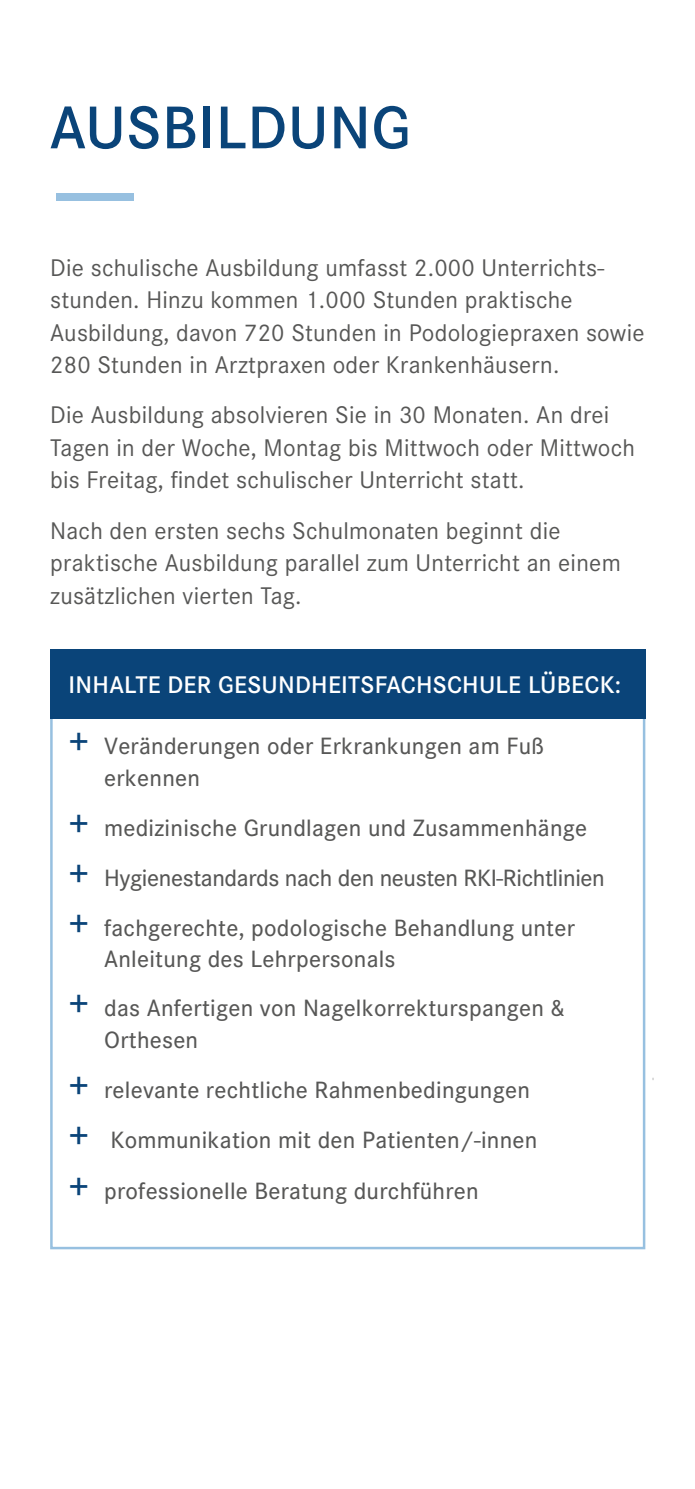
<style>
.page{position:relative;width:695px;height:1489px;background:#fff}
.page>*{position:absolute;margin:0;border:0;box-sizing:border-box;transform-origin:0 0}
.t1{font:600 62.5px "Corporate S Pro";letter-spacing:.01em;color:#0a4479}
.t2{font:25px/32.5px "Corporate S Pro";letter-spacing:.01em;color:#575756}
.t3{font:600 25px "Corporate S Pro";letter-spacing:.01em;color:#fff}
.t4{font:500 24.5px/50.2px "Corporate S Pro";letter-spacing:.01em;color:#575756}
.s1{font-weight:600;font-size:37.5px;color:#0a4479}
</style>
<div class="page">
<div style="left:50px;top:649px;width:595px;height:70px;background:#0a4479"></div>
<div style="left:57px;top:193px;width:77px;height:8px;background:#97c0e0"></div>
<h1 class="t1" style="left:50px;top:81px;width:363px">AUSBILDUNG</h1>
<p class="t2" style="left:50px;top:249px;width:596px">Die schulische Ausbildung umfasst 2.000 Unterrichts&shy;stunden. Hinzu kommen 1.000 Stunden praktische Ausbildung, davon 720 Stunden in Podologiepraxen sowie 280 Stunden in Arztpraxen oder Krankenhäusern.</p>
<p class="t2" style="left:50px;top:397px;width:586px">Die Ausbildung absolvieren Sie in 30 Monaten. An drei<br>Tagen in der Woche, Montag bis Mittwoch oder Mittwoch bis Freitag, findet schulischer Unterricht statt.</p>
<p class="t2" style="left:50px;top:512px;width:572px">Nach den ersten sechs Schulmonaten beginnt die praktische Ausbildung parallel zum Unterricht an einem zusätzlichen vierten Tag.</p>
<p class="t3" style="left:69px;top:666px;width:554px">INHALTE DER GESUNDHEITSFACHSCHULE LÜBECK:</p>
<p class="t4" style="left:104px;top:728px;width:441px;line-height:31.5px;text-indent:-35px"><span class="s1">+</span> Veränderungen oder Erkrankungen am Fuß erkennen</p>
<p class="t4" style="left:69px;top:801px;width:537px"><span class="s1">+</span> medizinische Grundlagen und Zusammenhänge <span class="s1">+</span> Hygienestandards nach den neusten RKI-Richtlinien <span class="s1">+</span> fachgerechte, podologische Behandlung unter</p>
<p class="t4" style="left:69px;top:932px;width:498px;line-height:49px;text-indent:35px">Anleitung des Lehrpersonals<br><span class="s1">+</span> das Anfertigen von Nagelkorrekturspangen &amp;</p>
<p class="t4" style="left:69px;top:1012px;width:470px;text-indent:35px">Orthesen<br><span class="s1">+</span> relevante rechtliche Rahmenbedingungen <span class="s1">+</span> Kommunikation mit den Patienten/-innen <span class="s1">+</span> professionelle Beratung durchführen</p>
</div>
